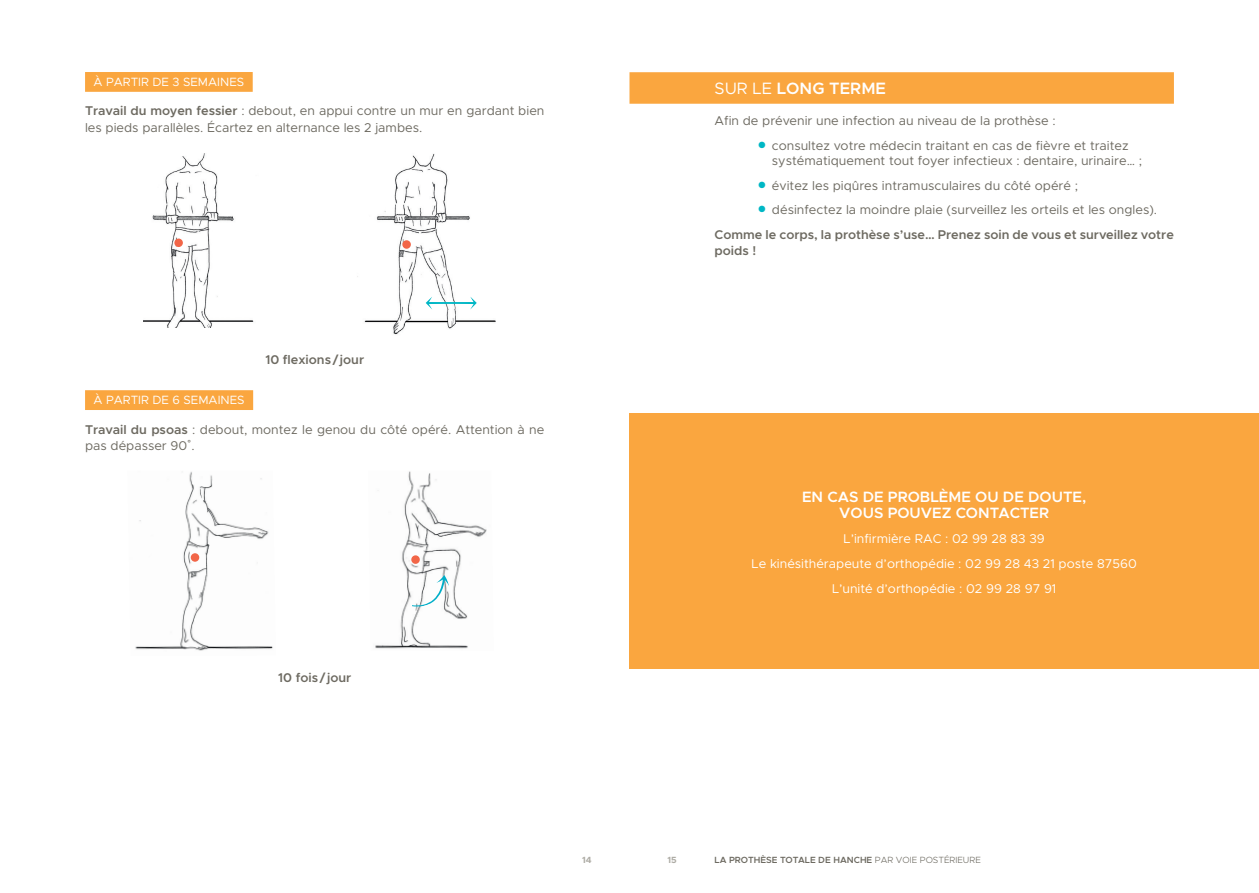
<style>
.page{position:relative;width:1259px;height:893px;background:#fff}
.page>*{position:absolute;margin:0;border:0;box-sizing:border-box;transform-origin:0 0}
.t1{font:600 16.5px "Metropolis";color:#fff}
.t2{font:600 15px/16.5px "Metropolis";color:#fff;text-align:center}
.t3{font:12.75px/16.5px "Metropolis";color:#6d6a61}
.t4{font:600 12.75px/25px "Metropolis";color:#6d6a61}
.t5{font:12.75px/25px "Metropolis";color:#fff;text-align:center}
.t6{font:12px "Metropolis";color:#fff}
.t7{font:600 9px "Metropolis";color:#6d6a61}
.t8{font:700 9px "Metropolis";color:#aeaca5}
.s1{font-weight:600}
.s2{font-weight:400}
.s3{color:#00b7c5}
.s4{font-weight:300}
</style>
<div class="page">
<div style="left:85px;top:72px;width:168px;height:20px;background:#faa63f"></div>
<div style="left:85px;top:390px;width:168px;height:20px;background:#faa63f"></div>
<img style="left:143px;top:153px;width:111px;height:175px">
<div style="left:174px;top:239px;width:9px;height:8px;background:#f26648;border-radius:50%"></div>
<img style="left:357px;top:154px;width:139px;height:181px">
<div style="left:402px;top:240px;width:9px;height:9px;background:#f26648;border-radius:50%"></div>
<svg style="left:426px;top:297px;width:51px;height:13px"></svg>
<img style="left:135px;top:471px;width:138px;height:180px">
<div style="left:191px;top:553px;width:8px;height:9px;background:#f26648;border-radius:50%"></div>
<img style="left:375px;top:471px;width:112px;height:178px">
<div style="left:411px;top:555px;width:9px;height:9px;background:#f26648;border-radius:50%"></div>
<svg style="left:412px;top:575px;width:37px;height:32px"></svg>
<div style="left:629px;top:72px;width:545px;height:32px;background:#faa63f"></div>
<div style="left:629px;top:414px;width:630px;height:255px;background:#faa63f"></div>
<p class="t6" style="left:94px;top:74px;width:152px">À PARTIR DE 3 SEMAINES</p>
<p class="t3" style="left:85px;top:103px;width:461px"><span class="s1">Travail du moyen fessier</span> : debout, en appui contre un mur en gardant bien les pieds parallèles. Écartez en alternance les 2 jambes.</p>
<p class="t4" style="left:265px;top:347px;width:100px">10 flexions / jour</p>
<p class="t6" style="left:94px;top:393px;width:153px">À PARTIR DE 6 SEMAINES</p>
<p class="t3" style="left:85px;top:421px;width:461px"><span class="s1">Travail du psoas</span> : debout, montez le genou du côté opéré. Attention à ne pas dépasser 90˚.</p>
<p class="t4" style="left:278px;top:665px;width:75px">10 fois / jour</p>
<p class="t1" style="left:714px;top:77px;width:173px"><span class="s2">SUR LE</span> LONG TERME</p>
<p class="t3" style="left:714px;top:113px;width:342px">Afin de prévenir une infection au niveau de la prothèse :</p>
<p class="t3" style="left:772px;top:137px;width:371px;line-height:15.8px;text-indent:-14px"><span class="s3">●</span> consultez votre médecin traitant en cas de fièvre et traitez systématiquement tout foyer infectieux : dentaire, urinaire… ;</p>
<p class="t3" style="left:758px;top:177px;width:321px"><span class="s3">●</span> évitez les piqûres intramusculaires du côté opéré ;</p>
<p class="t4" style="left:714px;top:197px;width:461px;text-indent:44px"><span class="s3">●</span> <span class="s2">désinfectez la moindre plaie (surveillez les orteils et les ongles).<br></span>Comme le corps, la prothèse s’use… Prenez soin de vous et surveillez votre</p>
<p class="t4" style="left:714px;top:238px;width:43px">poids !</p>
<p class="t2" style="left:802px;top:488px;width:286px">EN CAS DE PROBLÈME OU DE DOUTE,<br>VOUS POUVEZ CONTACTER</p>
<p class="t5" style="left:751px;top:526px;width:387px">L’infirmière RAC : 02 99 28 83 39<br>Le kinésithérapeute d’orthopédie : 02 99 28 43 21 poste 87560<br>L’unité d’orthopédie : 02 99 28 97 91</p>
<p class="t8" style="left:582px;top:854px;width:11px">14</p>
<p class="t8" style="left:667px;top:854px;width:11px">15</p>
<p class="t7" style="left:714px;top:854px;width:268px">LA PROTHÈSE TOTALE DE HANCHE <span class="s4">PAR VOIE POSTÉRIEURE</span></p>
</div>
